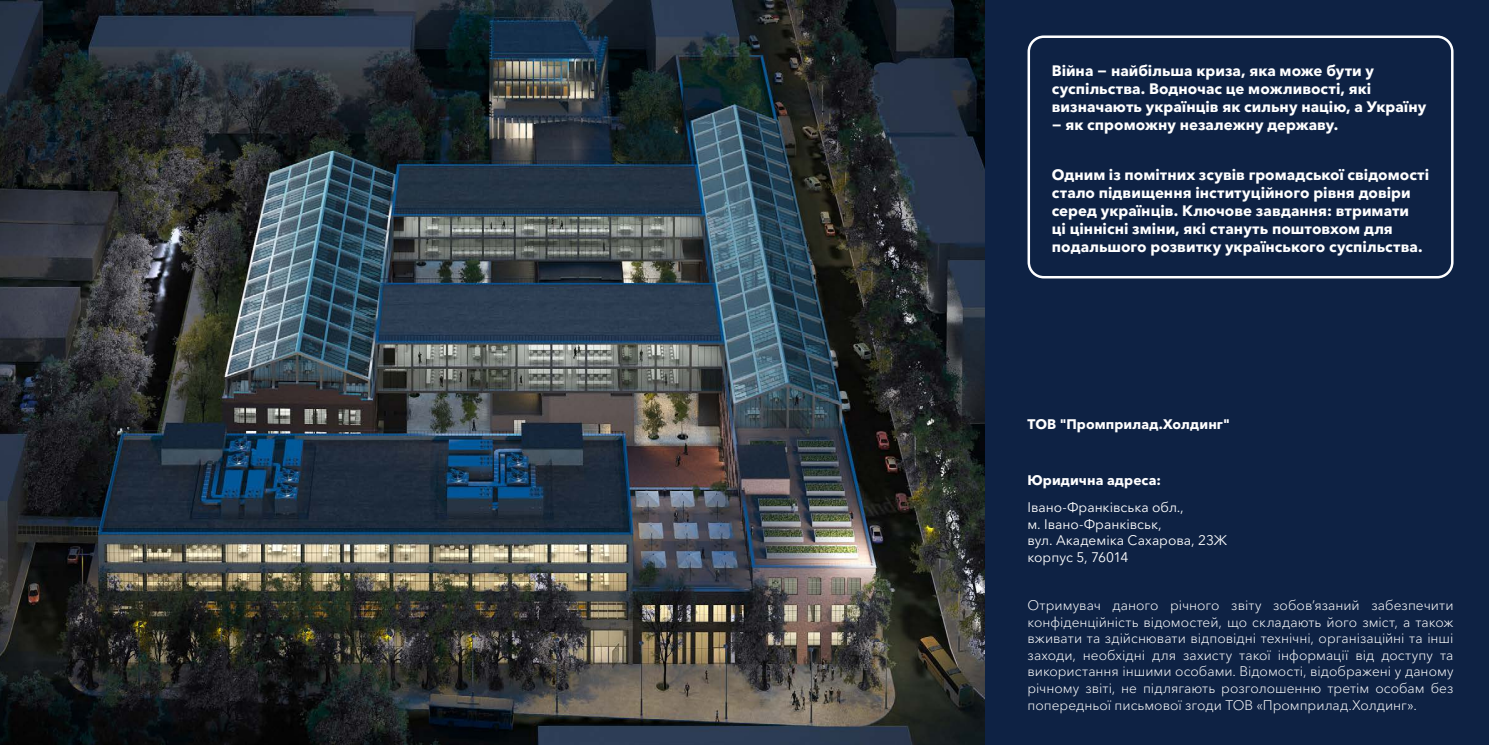
<style>
.page{position:relative;width:1489px;height:745px;background:#fff}
.page>*{position:absolute;margin:0;border:0;box-sizing:border-box;transform-origin:0 0}
.t1{font:700 15px/18px "Avenir Next Cyr W00";color:#fff}
.t2{font:300 13.75px/16.5px "Avenir Next Cyr W00";color:#fff;text-align:justify}
.t3{font:13.75px/16.5px "Avenir Next Cyr W00";color:#fff}
.t4{font:700 13.75px "Avenir Next Cyr W00";letter-spacing:.005em;color:#fff}
</style>
<div class="page">
<img style="left:0;top:0;width:985px;height:744px">
<div style="left:985px;top:0;width:503px;height:744px;background:#0e2244"></div>
<div style="left:1027px;top:35px;width:426px;height:243px;border:2px solid #fff;border-radius:15px"></div>
<p class="t1" style="left:1051px;top:62px;width:376px">Війна − найбільша криза, яка може бути у суспільства. Водночас це можливості, які визначають українців як сильну націю, а Україну − як спроможну незалежну державу.</p>
<p class="t1" style="left:1051px;top:166px;width:379px">Одним із помітних зсувів громадської свідомості стало підвищення інституційного рівня довіри серед українців. Ключове завдання: втримати<br>ці ціннісні зміни, які стануть поштовхом для подальшого розвитку українського суспільства.</p>
<p class="t4" style="left:1027px;top:415px;width:204px">ТОВ "Промприлад.Холдинг"</p>
<p class="t4" style="left:1027px;top:471px;width:135px">Юридична адреса:</p>
<p class="t3" style="left:1027px;top:499px;width:201px">Івано-Франківська обл.,<br>м. Івано-Франківськ,<br>вул. Академіка Сахарова, 23Ж корпус 5, 76014</p>
<p class="t2" style="left:1027px;top:597px;width:427px">Отримувач даного річного звіту зобов’язаний забезпечити конфіденційність відомостей, що складають його зміст, а також вживати та здійснювати відповідні технічні, організаційні та інші заходи, необхідні для захисту такої інформації від доступу та використання іншими особами. Відомості, відображені у даному річному звіті, не підлягають розголошенню третім особам без попередньої письмової згоди ТОВ «Промприлад.Холдинг».</p>
</div>
